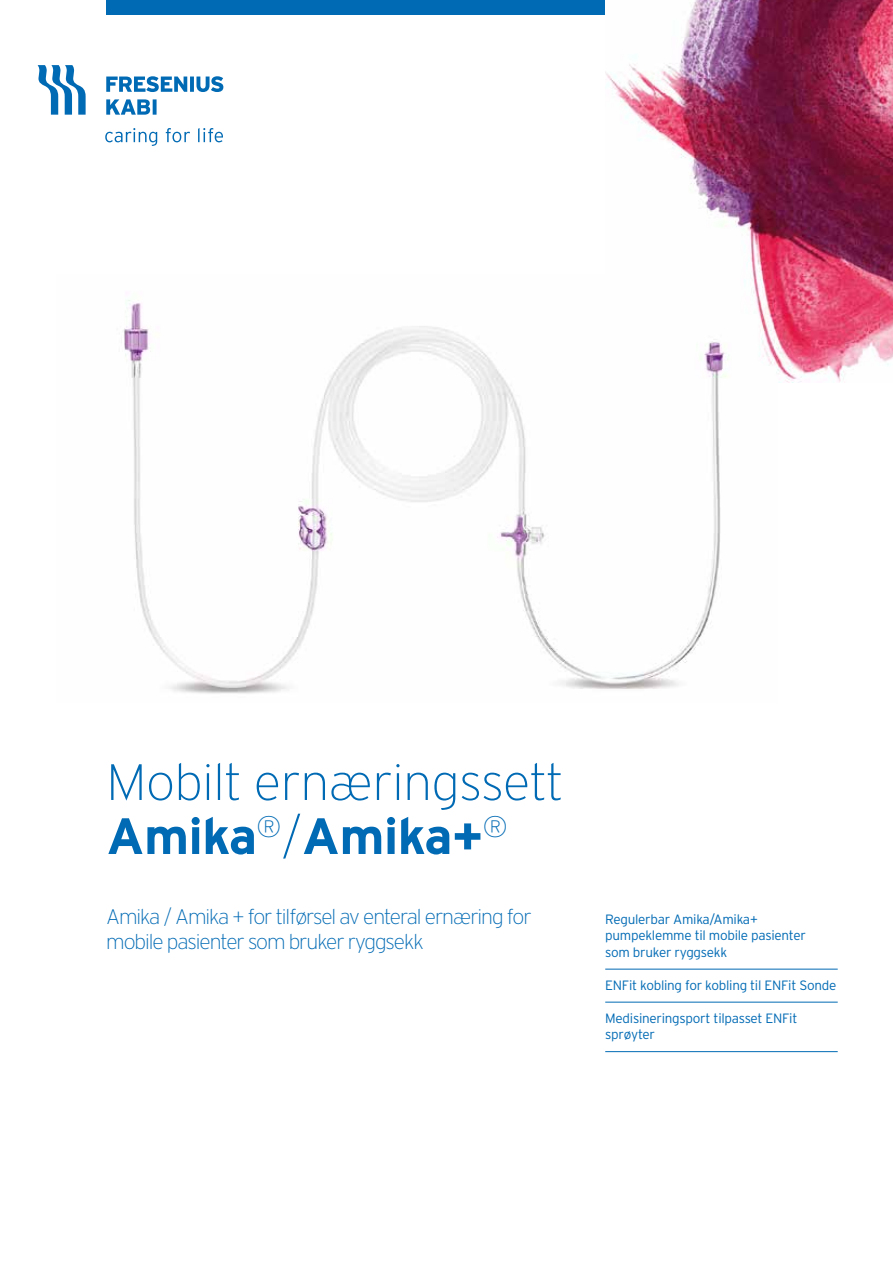
<style>
.page{position:relative;width:893px;height:1263px;background:#fff}
.page>*{position:absolute;margin:0;border:0;box-sizing:border-box;transform-origin:0 0}
.t1{font:200 51px/54px "Interstate";letter-spacing:-.01em;color:#006ab4}
.t2{font:200 21px/25.5px "Interstate";letter-spacing:-.05em;color:#006ab4}
.t3{font:300 13.5px/16.5px "Interstate";letter-spacing:-.02em;color:#006ab4}
.s1{font-weight:700}
</style>
<div class="page">
<svg style="left:38px;top:65px;width:48px;height:50px"></svg>
<svg style="left:106px;top:99px;width:51px;height:16px"></svg>
<svg style="left:106px;top:76px;width:117px;height:16px"></svg>
<svg style="left:105px;top:128px;width:118px;height:18px"></svg>
<div style="left:106px;top:0;width:499px;height:15px;background:#006ab4"></div>
<img style="left:605px;top:0;width:288px;height:383px">
<img style="left:124px;top:274px;width:654px;height:420px">
<hr style="left:605px;top:969px;width:233px;height:1px;background:#006ab4">
<hr style="left:605px;top:1002px;width:233px;height:1px;background:#006ab4">
<hr style="left:605px;top:1051px;width:233px;height:1px;background:#006ab4">
<h1 class="t1" style="left:106px;top:755px;width:459px">Mobilt ernæringssett<br><span class="s1">Amika</span><sup>®</sup>/<span class="s1">Amika+</span><sup>®</sup></h1>
<h2 class="t2" style="left:106px;top:904px;width:427px">Amika / Amika + for tilførsel av enteral ernæring for mobile pasienter som bruker ryggsekk</h2>
<p class="t3" style="left:605px;top:911px;width:202px">Regulerbar Amika/Amika+ pumpeklemme til mobile pasienter som bruker ryggsekk</p>
<p class="t3" style="left:605px;top:977px;width:233px">ENFit kobling for kobling til ENFit Sonde</p>
<p class="t3" style="left:605px;top:1010px;width:194px">Medisineringsport tilpasset ENFit sprøyter</p>
</div>
